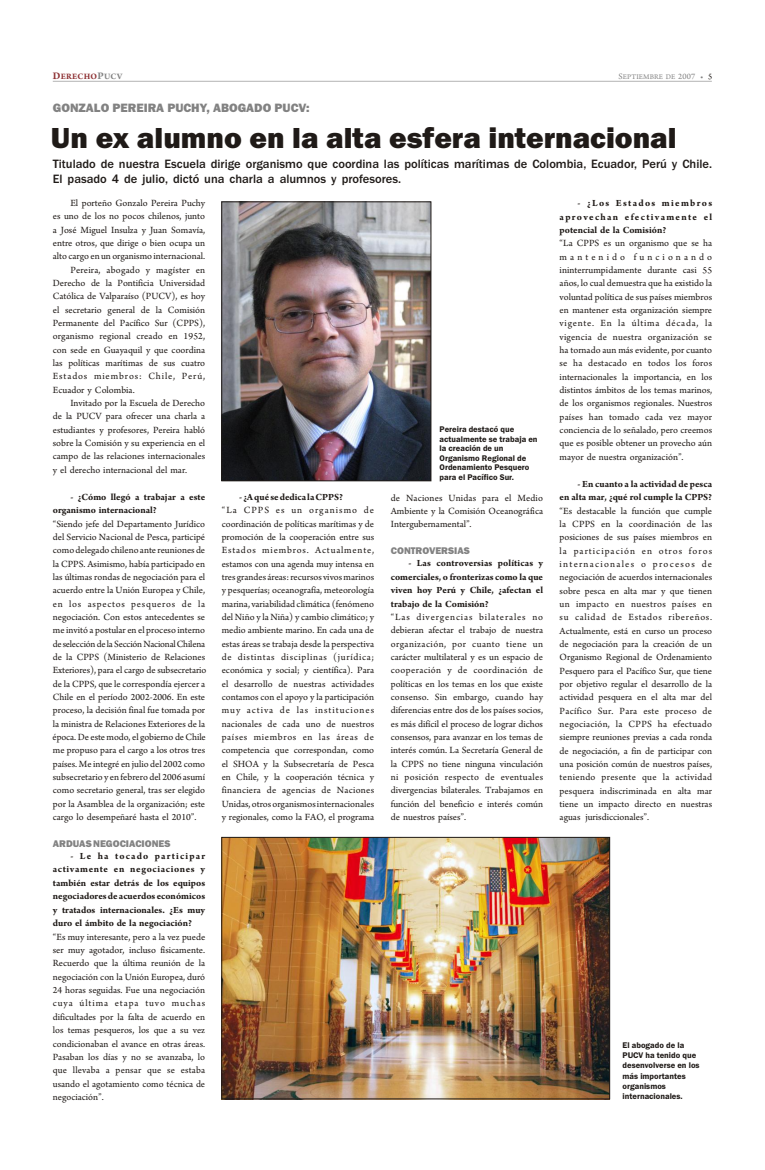
<style>
.page{position:relative;width:765px;height:1170px;background:#fff}
.page>*{position:absolute;margin:0;border:0;box-sizing:border-box;transform-origin:0 0}
.t1{font:800 30px "Franklin Gothic";color:#1f1a17}
.t2{font:500 12.5px/14.1px "Franklin Gothic";color:#1f1a17}
.t3{font:800 12.5px "Franklin Gothic";color:#828282}
.t4{font:10px/13.4px "Arno Pro";color:#1f1a17;text-align:justify}
.t5{font:700 10px/13.5px "Arno Pro";color:#1f1a17;text-align:justify}
.t6{font:10px "Arno Pro";letter-spacing:-.02em;color:#1f1a17}
.t7{font:800 10px "Franklin Gothic";color:#828282}
.t8{font:10px "Arno Pro";letter-spacing:.085em;color:#1f1a17}
.t9{font:10px "Arno Pro";letter-spacing:.02em;color:#1f1a17}
.t10{font:700 8.75px "Arno Pro";letter-spacing:.03em;color:#8f3336}
.t11{font:8.5px/9.6px "Franklin Gothic Demi";color:#1f1a17}
.t12{font:7.5px "Arno Pro";letter-spacing:.015em;color:#828282}
.s1{font-size:10.62px}
.s2{font-size:10.62px;color:#828282}
.s3{color:#828282}
.s4{font-size:8.75px}
.s5{font-size:8.75px;color:#1f1a17}
</style>
<div class="page">
<img style="left:224px;top:839px;width:384px;height:258px">
<hr style="left:53px;top:81px;width:659px;height:1px;background:#c2c2c2">
<img style="left:224px;top:204px;width:205px;height:275px">
<div style="left:222px;top:202px;width:209px;height:279px;border:1px solid #1f1a17"></div>
<div style="left:222px;top:837px;width:388px;height:262px;border:1px solid #1f1a17"></div>
<p class="t10" style="left:53px;top:73px;width:71px"><span class="s1">D</span>ERECHO<span class="s2">P</span><span class="s3">UCV</span></p>
<p class="t12" style="left:619px;top:74px;width:95px"><span class="s4">S</span>EPTIEMBRE DE <span class="s4">2007 •</span> <span class="s5">5</span></p>
<p class="t3" style="left:53px;top:103px;width:258px">GONZALO PEREIRA PUCHY, ABOGADO PUCV:</p>
<h1 class="t1" style="left:51px;top:127px;width:627px">Un ex alumno en la alta esfera internacional</h1>
<p class="t2" style="left:53px;top:158px;width:661px">Titulado de nuestra Escuela dirige organismo que coordina las políticas marítimas de Colombia, Ecuador, Perú y Chile.<br>El pasado 4 de julio, dictó una charla a alumnos y profesores.</p>
<p class="t4" style="left:70px;top:197px;width:136px">El porteño Gonzalo Pereira Puchy</p>
<p class="t4" style="left:53px;top:211px;width:154px">es uno de los no pocos chilenos, junto</p>
<p class="t4" style="left:53px;top:224px;width:154px">a José Miguel Insulza y Juan Somavía,</p>
<p class="t4" style="left:53px;top:237px;width:154px">entre otros, que dirige o bien ocupa un</p>
<p class="t4" style="left:53px;top:251px;width:154px">alto cargo en un organismo internacional.</p>
<p class="t9" style="left:70px;top:266px;width:136px">Pereira, abogado y magíster en</p>
<p class="t4" style="left:53px;top:278px;width:154px">Derecho de la Pontificia Universidad</p>
<p class="t4" style="left:53px;top:291px;width:154px">Católica de Valparaíso (PUCV), es hoy</p>
<p class="t4" style="left:53px;top:304px;width:154px">el secretario general de la Comisión</p>
<p class="t4" style="left:53px;top:318px;width:154px">Permanente del Pacífico Sur (CPPS),</p>
<p class="t4" style="left:53px;top:331px;width:154px">organismo regional creado en 1952,</p>
<p class="t4" style="left:53px;top:344px;width:154px">con sede en Guayaquil y que coordina</p>
<p class="t4" style="left:53px;top:358px;width:154px">las políticas marítimas de sus cuatro</p>
<p class="t8" style="left:53px;top:373px;width:154px">Estados miembros: Chile, Perú,</p>
<p class="t4" style="left:53px;top:384px;width:83px">Ecuador y Colombia.</p>
<p class="t4" style="left:70px;top:398px;width:136px">Invitado por la Escuela de Derecho</p>
<p class="t4" style="left:53px;top:411px;width:154px">de la PUCV para ofrecer una charla a</p>
<p class="t4" style="left:53px;top:424px;width:154px">estudiantes y profesores, Pereira habló</p>
<p class="t4" style="left:53px;top:438px;width:154px">sobre la Comisión y su experiencia en el</p>
<p class="t4" style="left:53px;top:451px;width:154px">campo de las relaciones internacionales</p>
<p class="t4" style="left:53px;top:464px;width:136px">y el derecho internacional del mar.</p>
<p class="t5" style="left:53px;top:491px;width:154px;text-indent:18px">- ¿Cómo llegó a trabajar a este organismo internacional?</p>
<p class="t4" style="left:53px;top:518px;width:154px">“Siendo jefe del Departamento Jurídico del Servicio Nacional de Pesca, participé como delegado chileno ante reuniones de la CPPS. Asimismo, había participado en las últimas rondas de negociación para el acuerdo entre la Unión Europea y Chile, en los aspectos pesqueros de la negociación. Con estos antecedentes se me invitó a postular en el proceso interno</p>
<p class="t4" style="left:53px;top:652px;width:154px">de la CPPS (Ministerio de Relaciones</p>
<p class="t4" style="left:53px;top:678px;width:154px">de la CPPS, que le correspondía ejercer a Chile en el período 2002-2006. En este proceso, la decisión final fue tomada por la ministra de Relaciones Exteriores de la</p>
<p class="t4" style="left:53px;top:745px;width:154px">me propuso para el cargo a los otros tres países. Me integré en julio del 2002 como subsecretario y en febrero del 2006 asumí como secretario general, tras ser elegido por la Asamblea de la organización; este cargo lo desempeñaré hasta el 2010”.</p>
<p class="t5" style="left:53px;top:850px;width:154px;text-indent:18px">- Le ha tocado participar activamente en negociaciones y también estar detrás de los equipos negociadores de acuerdos económicos y tratados internacionales. ¿Es muy duro el ámbito de la negociación?</p>
<p class="t4" style="left:53px;top:931px;width:154px">“Es muy interesante, pero a la vez puede ser muy agotador, incluso físicamente.<br>Recuerdo que la última reunión de la negociación con la Unión Europea, duró 24 horas seguidas. Fue una negociación cuya última etapa tuvo muchas dificultades por la falta de acuerdo en los temas pesqueros, los que a su vez condicionaban el avance en otras áreas.<br>Pasaban los días y no se avanzaba, lo que llevaba a pensar que se estaba usando el agotamiento como técnica de negociación”.</p>
<p class="t6" style="left:53px;top:640px;width:154px">de selección de la Sección Nacional Chilena</p>
<p class="t4" style="left:53px;top:665px;width:155px">Exteriores), para el cargo de subsecretario</p>
<p class="t4" style="left:53px;top:732px;width:155px">época. De este modo, el gobierno de Chile</p>
<p class="t7" style="left:53px;top:840px;width:119px">ARDUAS NEGOCIACIONES</p>
<p class="t5" style="left:239px;top:491px;width:105px">- ¿A qué se dedica la CPPS?</p>
<p class="t4" style="left:222px;top:505px;width:154px">“La CPPS es un organismo de coordinación de políticas marítimas y de promoción de la cooperación entre sus Estados miembros. Actualmente, estamos con una agenda muy intensa en tres grandes áreas: recursos vivos marinos y pesquerías; oceanografía, meteorología marina, variabilidad climática (fenómeno del Niño y la Niña) y cambio climático; y medio ambiente marino. En cada una de estas áreas se trabaja desde la perspectiva de distintas disciplinas (jurídica; económica y social; y científica). Para el desarrollo de nuestras actividades contamos con el apoyo y la participación muy activa de las instituciones nacionales de cada uno de nuestros países miembros en las áreas de competencia que correspondan, como el SHOA y la Subsecretaría de Pesca en Chile, y la cooperación técnica y financiera de agencias de Naciones Unidas, otros organismos internacionales y regionales, como la FAO, el programa</p>
<p class="t11" style="left:440px;top:425px;width:99px">Pereira destacó que actualmente se trabaja en la creación de un<br>Organismo Regional de<br>Ordenamiento Pesquero para el Pacífico Sur.</p>
<p class="t4" style="left:391px;top:492px;width:154px">de Naciones Unidas para el Medio Ambiente y la Comisión Oceanográfica Intergubernamental”.</p>
<p class="t5" style="left:391px;top:558px;width:154px;text-indent:18px">- Las controversias políticas y comerciales, o fronterizas como la que viven hoy Perú y Chile, ¿afectan el trabajo de la Comisión?</p>
<p class="t4" style="left:391px;top:611px;width:154px">“Las divergencias bilaterales no debieran afectar el trabajo de nuestra organización, por cuanto tiene un carácter multilateral y es un espacio de cooperación y de coordinación de políticas en los temas en los que existe consenso. Sin embargo, cuando hay diferencias entre dos de los países socios, es más difícil el proceso de lograr dichos consensos, para avanzar en los temas de interés común. La Secretaría General de la CPPS no tiene ninguna vinculación ni posición respecto de eventuales divergencias bilaterales. Trabajamos en función del beneficio e interés común de nuestros países”.</p>
<p class="t7" style="left:391px;top:547px;width:81px">CONTROVERSIAS</p>
<p class="t5" style="left:560px;top:197px;width:154px;text-indent:18px">- ¿Los Estados miembros aprovechan efectivamente el potencial de la Comisión?</p>
<p class="t4" style="left:560px;top:238px;width:154px">“La CPPS es un organismo que se ha mantenido funcionando ininterrumpidamente durante casi 55 años, lo cual demuestra que ha existido la voluntad política de sus países miembros en mantener esta organización siempre vigente. En la última década, la vigencia de nuestra organización se ha tornado aun más evidente, por cuanto se ha destacado en todos los foros internacionales la importancia, en los distintos ámbitos de los temas marinos, de los organismos regionales. Nuestros países han tomado cada vez mayor conciencia de lo señalado, pero creemos que es posible obtener un provecho aún mayor de nuestra organización”.</p>
<p class="t5" style="left:560px;top:478px;width:154px;text-align:right">- En cuanto a la actividad de pesca<br>en alta mar, ¿qué rol cumple la CPPS?</p>
<p class="t4" style="left:560px;top:505px;width:154px">“Es destacable la función que cumple la CPPS en la coordinación de las posiciones de sus países miembros en la participación en otros foros internacionales o procesos de negociación de acuerdos internacionales sobre pesca en alta mar y que tienen un impacto en nuestros países en su calidad de Estados ribereños.<br>Actualmente, está en curso un proceso de negociación para la creación de un Organismo Regional de Ordenamiento Pesquero para el Pacífico Sur, que tiene por objetivo regular el desarrollo de la actividad pesquera en el alta mar del Pacífico Sur. Para este proceso de negociación, la CPPS ha efectuado siempre reuniones previas a cada ronda de negociación, a fin de participar con una posición común de nuestros países, teniendo presente que la actividad pesquera indiscriminada en alta mar tiene un impacto directo en nuestras aguas jurisdiccionales”.</p>
<p class="t11" style="left:623px;top:1040px;width:79px;line-height:10.2px">El abogado de la<br>PUCV ha tenido que desenvolverse en los más importantes organismos internacionales.</p>
</div>
